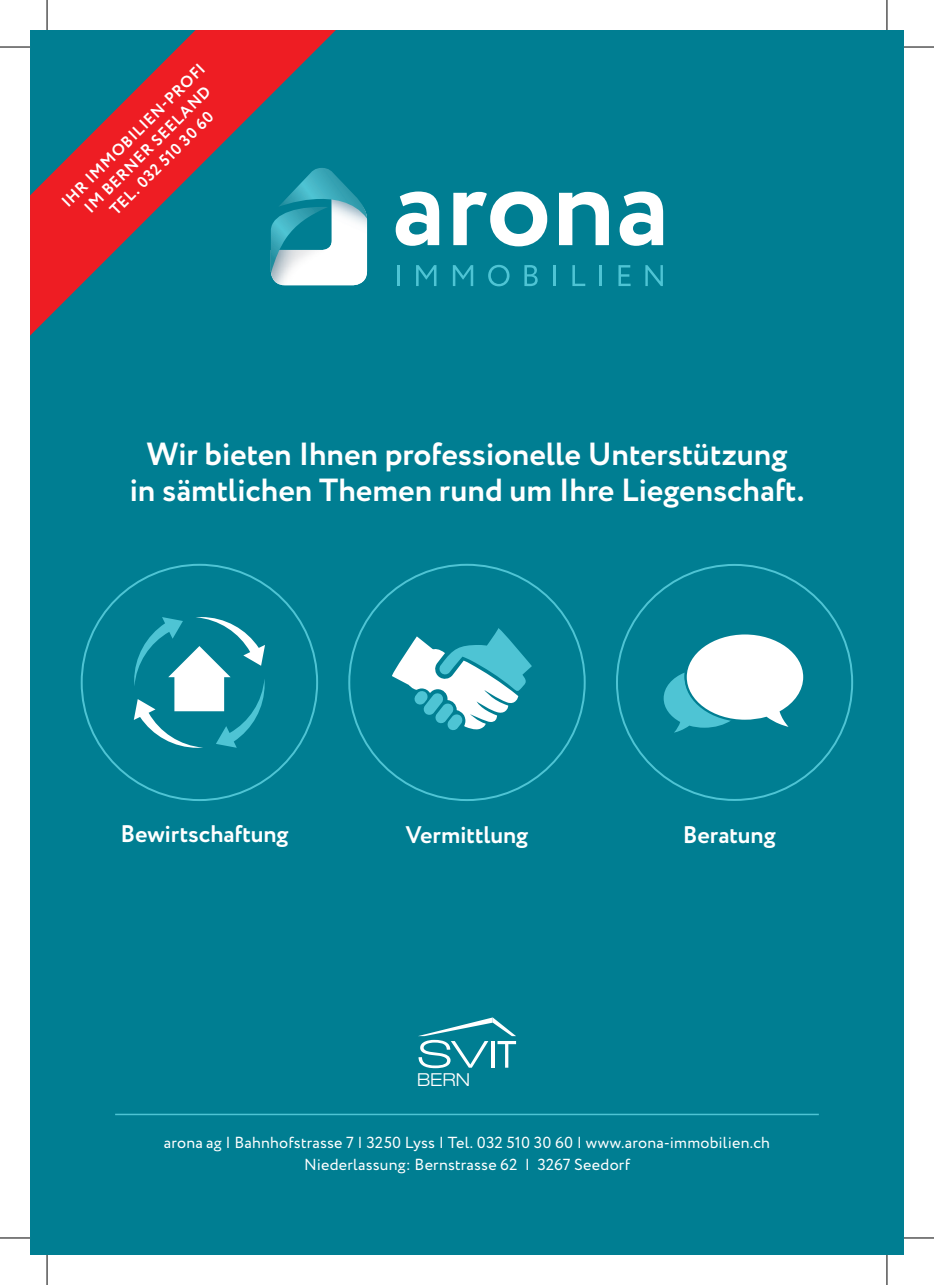
<style>
.page{position:relative;width:934px;height:1285px;background:#fff}
.page>*{position:absolute;margin:0;border:0;box-sizing:border-box;transform-origin:0 0}
.t1{font:700 32px/36px "Circe";letter-spacing:-.005em;color:#fff;text-align:center}
.t2{font:700 24px "Circe";letter-spacing:-.005em;color:#fff}
.t3{font:300 expanded 17.8px "Helvetica Neue LT Std";color:#fff}
.t4{font:16px/22px "Circe";letter-spacing:.015em;color:#fff;text-align:center}
.t5{font:700 16px/20px "Circe";color:#fff;text-align:center}
</style>
<div class="page">
<div style="left:30px;top:30px;width:873px;height:1225px;background:#007e92"></div>
<svg style="left:30px;top:30px;width:306px;height:306px"></svg>
<svg style="left:418px;top:1017px;width:98px;height:51px"></svg>
<svg style="left:663px;top:634px;width:141px;height:99px"></svg>
<svg style="left:392px;top:628px;width:139px;height:102px"></svg>
<svg style="left:134px;top:617px;width:131px;height:131px"></svg>
<svg style="left:395px;top:191px;width:267px;height:55px"></svg>
<hr style="left:397px;top:265px;width:2px;height:21px;background:#4ec4d4">
<svg style="left:416px;top:265px;width:20px;height:21px"></svg>
<svg style="left:452px;top:265px;width:21px;height:21px"></svg>
<svg style="left:488px;top:265px;width:21px;height:21px"></svg>
<svg style="left:524px;top:265px;width:13px;height:21px"></svg>
<hr style="left:553px;top:265px;width:2px;height:21px;background:#4ec4d4">
<svg style="left:572px;top:265px;width:13px;height:21px"></svg>
<hr style="left:599px;top:265px;width:2px;height:21px;background:#4ec4d4">
<svg style="left:618px;top:265px;width:12px;height:21px"></svg>
<svg style="left:645px;top:265px;width:17px;height:21px"></svg>
<svg style="left:270px;top:168px;width:97px;height:117px"></svg>
<hr style="left:115px;top:1113px;width:703px;height:2px;background:#4ec4d4">
<hr style="left:0;top:47px;width:30px;height:1px;background:#000">
<hr style="left:903px;top:47px;width:30px;height:1px;background:#000">
<hr style="left:0;top:1237px;width:30px;height:1px;background:#000">
<hr style="left:903px;top:1237px;width:30px;height:1px;background:#000">
<hr style="left:47px;top:0;width:1px;height:30px;background:#000">
<hr style="left:47px;top:1255px;width:1px;height:30px;background:#000">
<hr style="left:886px;top:0;width:1px;height:30px;background:#000">
<hr style="left:886px;top:1255px;width:1px;height:30px;background:#000">
<p class="t5" style="left:58px;top:197px;width:197px;rotate:-45deg">IHR IMMOBILIEN-PROFI<br>IM BERNER SEELAND<br>TEL. 032 510 30 60</p>
<h1 class="t1" style="left:129px;top:438px;width:676px">Wir bieten Ihnen professionelle Unterstützung<br>in sämtlichen Themen rund um Ihre Liegenschaft.</h1>
<h2 class="t2" style="left:120px;top:818px;width:169px">Bewirtschaftung</h2>
<h2 class="t2" style="left:405px;top:818px;width:124px">Vermittlung</h2>
<h2 class="t2" style="left:682px;top:818px;width:94px">Beratung</h2>
<p class="t3" style="left:417px;top:1069px;width:54px">BERN</p>
<p class="t4" style="left:164px;top:1132px;width:607px">arona ag | Bahnhofstrasse 7 | 3250 Lyss | Tel. 032 510 30 60 | www.arona-immobilien.ch<br>Niederlassung: Bernstrasse 62 | 3267 Seedorf</p>
</div>
